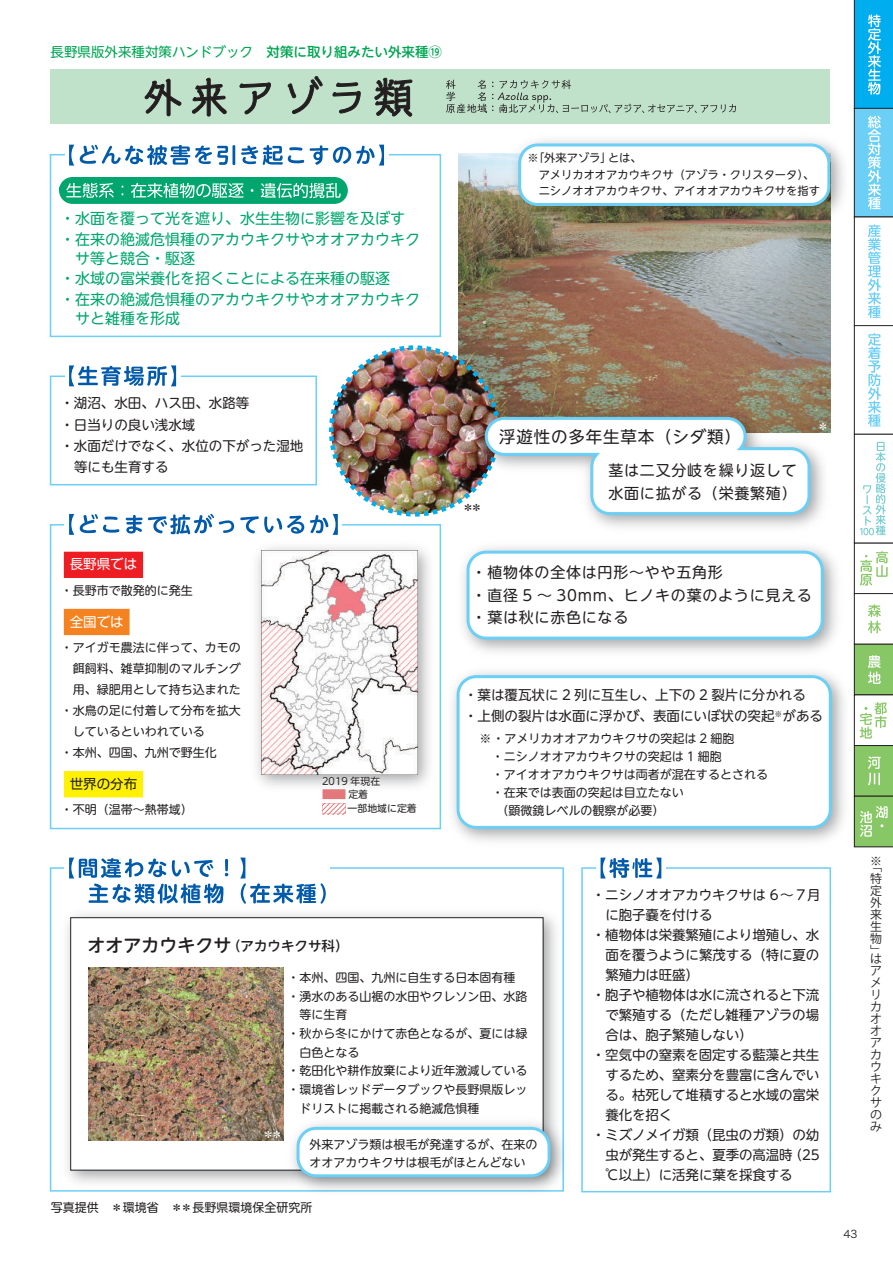
<style>
.page{position:relative;width:893px;height:1263px;background:#fff}
.page>*{position:absolute;margin:0;border:0;box-sizing:border-box;transform-origin:0 0}
.t1{font:16.5px "UD Shin M Go Pr 6 N";letter-spacing:.05em;color:#231f20}
.t2{font:15px/19.5px "UD Shin M Go Pr 6 N";color:#00a66e}
.t3{font:15px/22.5px "UD Shin M Go Pr 6 N";letter-spacing:.05em;color:#231f20}
.t4{font:13.5px/21px "UD Shin M Go Pr 6 N";letter-spacing:-.01em;color:#231f20}
.t5{font:13.5px "UD Shin M Go Pr 6 N";color:#00a552}
.t6{font:500 13.5px "UD Shin M Go Pr 6 N";color:#231f20}
.t7{font:13.5px "G Shin Go Pro";color:#fff}
.t8{font:13.5px "G Shin Go Pro";color:#231f20}
.t9{font:12px/18px "UD Shin M Go Pr 6 N";color:#231f20}
.t10{font:12px/12px "Koz Go Pr 6 N";color:#231f20;text-align:justify}
.t11{font:12px "G Shin Go Pro";color:#fff}
.t12{font:12px "G Shin Go Pro";color:#231f20}
.t13{font:11.25px/16.5px "UD Shin M Go Pr 6 N";color:#231f20}
.t14{font:10.65px "Hira Kaku Pro W3";color:#231f20}
.t15{font:9.9px/13px "UD Shin M Go Pr 6 N";color:#231f20}
.s1{font-weight:500}
.s2{font-size:18px}
</style>
<div class="page">
<img style="left:56px;top:902px;width:508px;height:290px">
<div style="left:71px;top:918px;width:472px;height:252px;background:#fff"></div>
<div style="left:65px;top:857px;width:265px;height:47px;background:#fff"></div>
<svg style="left:69px;top:857px;width:159px;height:46px"></svg>
<svg style="left:240px;top:857px;width:86px;height:47px"></svg>
<img style="left:89px;top:967px;width:194px;height:173px">
<div style="left:50px;top:524px;width:391px;height:305px;border:2px solid #6bcff6"></div>
<div style="left:65px;top:552px;width:77px;height:25px;background:#ee1d23"></div>
<div style="left:64px;top:552px;width:79px;height:26px;border:2px solid #ee1d23"></div>
<div style="left:65px;top:514px;width:277px;height:21px;background:#fff"></div>
<svg style="left:69px;top:514px;width:5px;height:21px"></svg>
<svg style="left:80px;top:514px;width:39px;height:19px"></svg>
<svg style="left:126px;top:514px;width:108px;height:20px"></svg>
<svg style="left:240px;top:516px;width:64px;height:18px"></svg>
<svg style="left:310px;top:514px;width:28px;height:21px"></svg>
<div style="left:65px;top:610px;width:64px;height:24px;background:#f58220"></div>
<div style="left:64px;top:609px;width:66px;height:26px;border:2px solid #f58220"></div>
<div style="left:65px;top:772px;width:77px;height:25px;background:#fff101"></div>
<div style="left:64px;top:771px;width:79px;height:26px;border:2px solid #fff101"></div>
<img style="left:256px;top:535px;width:185px;height:263px">
<img style="left:262px;top:550px;width:155px;height:224px">
<svg style="left:322px;top:775px;width:96px;height:40px"></svg>
<div style="left:50px;top:375px;width:267px;height:110px;border:2px solid #6bcff6"></div>
<svg style="left:65px;top:365px;width:115px;height:21px"></svg>
<svg style="left:69px;top:365px;width:107px;height:21px"></svg>
<div style="left:50px;top:154px;width:391px;height:183px;border:2px solid #6bcff6"></div>
<svg style="left:59px;top:177px;width:289px;height:27px;background:#33b78b"></svg>
<div style="left:65px;top:145px;width:323px;height:21px;background:#fff"></div>
<svg style="left:69px;top:145px;width:5px;height:21px"></svg>
<svg style="left:80px;top:145px;width:155px;height:20px"></svg>
<svg style="left:241px;top:145px;width:63px;height:20px"></svg>
<svg style="left:310px;top:145px;width:74px;height:21px"></svg>
<img style="left:458px;top:154px;width:372px;height:248px">
<img style="left:331px;top:348px;width:167px;height:166px;border-radius:81px">
<img style="left:453px;top:660px;width:403px;height:188px">
<div style="left:458px;top:677px;width:372px;height:150px;background:#fff;border-radius:18px"></div>
<div style="left:457px;top:675px;width:375px;height:154px;border:3px solid #6bcff6;border-radius:18px"></div>
<img style="left:282px;top:1112px;width:282px;height:80px">
<div style="left:298px;top:1128px;width:251px;height:48px;background:#fff;border-radius:18px"></div>
<div style="left:297px;top:1127px;width:254px;height:50px;border:3px solid #6bcff6;border-radius:18px"></div>
<img style="left:453px;top:547px;width:394px;height:116px">
<div style="left:468px;top:552px;width:354px;height:86px;background:#fff;border-radius:18px"></div>
<div style="left:467px;top:551px;width:357px;height:89px;border:3px solid #6bcff6;border-radius:18px"></div>
<img style="left:503px;top:128px;width:351px;height:102px">
<div style="left:520px;top:145px;width:309px;height:59px;background:#fff;border-radius:18px"></div>
<div style="left:518px;top:143px;width:312px;height:63px;border:3px solid #6bcff6;border-radius:18px"></div>
<div style="left:581px;top:867px;width:250px;height:325px;border:2px solid #6bcff6"></div>
<svg style="left:596px;top:857px;width:70px;height:21px"></svg>
<svg style="left:601px;top:857px;width:60px;height:21px"></svg>
<img style="left:470px;top:402px;width:361px;height:125px">
<svg style="left:483px;top:415px;width:329px;height:102px"></svg>
<div style="left:51px;top:69px;width:779px;height:54px;background:#c0e2ca"></div>
<svg style="left:446px;top:80px;width:290px;height:33px"></svg>
<svg style="left:145px;top:79px;width:36px;height:37px"></svg>
<svg style="left:192px;top:78px;width:35px;height:38px"></svg>
<svg style="left:239px;top:82px;width:32px;height:32px"></svg>
<svg style="left:288px;top:76px;width:35px;height:38px"></svg>
<svg style="left:333px;top:82px;width:28px;height:31px"></svg>
<svg style="left:374px;top:78px;width:38px;height:39px"></svg>
<svg style="left:854px;top:0;width:39px;height:847px"></svg>
<p class="t5" style="left:51px;top:41px;width:393px">長野県版外来種対策ハンドブック <span class="s1">対策に取り組みたい外来種⑲</span></p>
<p class="t2" style="left:60px;top:207px;width:361px;line-height:21px">・水面を覆って光を遮り、水生生物に影響を及ぼす・在来の絶滅危惧種のアカウキクサやオオアカウキク</p>
<p class="t2" style="left:60px;top:248px;width:331px;text-indent:15px">サ等と競合・駆逐<br>・水域の富栄養化を招くことによる在来種の駆逐</p>
<p class="t2" style="left:75px;top:288px;width:346px;text-indent:-15px">・在来の絶滅危惧種のアカウキクサやオオアカウキクサと雑種を形成</p>
<p class="t13" style="left:527px;top:149px;width:294px">※「外来アゾラ」とは、<br>　アメリカオオアカウキクサ（アゾラ・クリスタータ）、　ニシノオオアカウキクサ、アイオオアカウキクサを指す</p>
<p class="t4" style="left:60px;top:392px;width:190px">・湖沼、水田、ハス田、水路等</p>
<p class="t4" style="left:60px;top:413px;width:136px">・日当りの良い浅水域</p>
<p class="t4" style="left:60px;top:434px;width:244px">・水面だけでなく、水位の下がった湿地</p>
<p class="t4" style="left:74px;top:455px;width:96px">等にも生育する</p>
<p class="t12" style="left:462px;top:497px;width:22px">＊＊</p>
<h1 class="t1" style="left:499px;top:423px;width:243px">浮遊性の多年生草本（シダ類）</h1>
<p class="t3" style="left:608px;top:458px;width:190px">茎は二又分岐を繰り返して水面に拡がる（栄養繁殖）</p>
<p class="t11" style="left:817px;top:417px;width:13px">＊</p>
<p class="t7" style="left:70px;top:553px;width:69px">長野県では</p>
<p class="t9" style="left:61px;top:580px;width:133px">・長野市で散発的に発生</p>
<p class="t7" style="left:70px;top:610px;width:55px">全国では</p>
<p class="t9" style="left:61px;top:638px;width:181px">・アイガモ農法に伴って、カモの</p>
<p class="t9" style="left:73px;top:659px;width:169px">餌飼料、雑草抑制のマルチング</p>
<p class="t9" style="left:73px;top:680px;width:169px">用、緑肥用として持ち込まれた</p>
<p class="t9" style="left:61px;top:701px;width:181px">・水鳥の足に付着して分布を拡大</p>
<p class="t9" style="left:73px;top:722px;width:133px">しているといわれている</p>
<p class="t9" style="left:61px;top:743px;width:157px">・本州、四国、九州で野生化</p>
<p class="t8" style="left:70px;top:773px;width:69px">世界の分布</p>
<p class="t15" style="left:348px;top:774px;width:71px;text-indent:-26px">2019 年現在<br>定着<br>一部地域に定着</p>
<p class="t9" style="left:61px;top:800px;width:133px">・不明（温帯～熱帯域）</p>
<p class="t3" style="left:472px;top:560px;width:342px">・植物体の全体は円形～やや五角形<br>・直径 5 ～ 30mm、ヒノキの葉のように見える・葉は秋に赤色になる</p>
<p class="t4" style="left:464px;top:684px;width:360px">・葉は覆瓦状に 2 列に互生し、上下の 2 裂片に分かれる<br>・上側の裂片は水面に浮かび、表面にいぼ状の突起<sup>※</sup>がある</p>
<p class="t9" style="left:467px;top:728px;width:268px">　※ ・アメリカオオアカウキクサの突起は 2 細胞</p>
<p class="t9" style="left:492px;top:746px;width:231px">・ニシノオオアカウキクサの突起は 1 細胞</p>
<p class="t9" style="left:492px;top:764px;width:277px">・アイオオアカウキクサは両者が混在するとされる</p>
<p class="t9" style="left:492px;top:782px;width:193px">・在来では表面の突起は目立たない</p>
<p class="t9" style="left:467px;top:800px;width:199px">　　（顕微鏡レベルの観察が必要）</p>
<p class="t6" style="left:87px;top:935px;width:263px"><span class="s2">オオアカウキクサ</span>（アカウキクサ科）</p>
<p class="t11" style="left:262px;top:1125px;width:22px">＊＊</p>
<p class="t9" style="left:287px;top:967px;width:230px">・本州、四国、九州に自生する日本固有種</p>
<p class="t9" style="left:287px;top:986px;width:242px">・湧水のある山裾の水田やクレソン田、水路</p>
<p class="t9" style="left:299px;top:1005px;width:49px">等に生育</p>
<p class="t9" style="left:287px;top:1024px;width:242px">・秋から冬にかけて赤色となるが、夏には緑</p>
<p class="t9" style="left:299px;top:1042px;width:61px">白色となる</p>
<p class="t9" style="left:287px;top:1061px;width:242px">・乾田化や耕作放棄により近年激減している</p>
<p class="t9" style="left:287px;top:1080px;width:242px">・環境省レッドデータブックや長野県版レッ</p>
<p class="t9" style="left:299px;top:1099px;width:181px">ドリストに掲載される絶滅危惧種</p>
<p class="t9" style="left:309px;top:1134px;width:229px">外来アゾラ類は根毛が発達するが、在来のオオアカウキクサは根毛がほとんどない</p>
<p class="t9" style="left:51px;top:1197px;width:263px">写真提供　＊環境省　＊＊長野県環境保全研究所</p>
<p class="t4" style="left:592px;top:884px;width:230px">・ニシノオオアカウキクサは 6～ 7月</p>
<p class="t4" style="left:605px;top:904px;width:109px">に胞子嚢を付ける</p>
<p class="t4" style="left:592px;top:924px;width:229px">・植物体は栄養繁殖により増殖し、水</p>
<p class="t4" style="left:605px;top:943px;width:215px">面を覆うように繁茂する（特に夏の</p>
<p class="t4" style="left:605px;top:963px;width:95px">繁殖力は旺盛）</p>
<p class="t4" style="left:592px;top:983px;width:229px">・胞子や植物体は水に流されると下流</p>
<p class="t4" style="left:605px;top:1003px;width:215px">で繁殖する（ただし雑種アゾラの場</p>
<p class="t4" style="left:605px;top:1023px;width:149px">合は、胞子繁殖しない）</p>
<p class="t4" style="left:592px;top:1043px;width:229px">・空気中の窒素を固定する藍藻と共生</p>
<p class="t4" style="left:605px;top:1063px;width:215px">するため、窒素分を豊富に含んでい</p>
<p class="t4" style="left:605px;top:1083px;width:215px">る。枯死して堆積すると水域の富栄</p>
<p class="t4" style="left:605px;top:1103px;width:68px">養化を招く</p>
<p class="t4" style="left:592px;top:1123px;width:229px">・ミズノメイガ類（昆虫のガ類）の幼</p>
<p class="t4" style="left:605px;top:1143px;width:216px">虫が発生すると、夏季の高温時（25</p>
<p class="t4" style="left:605px;top:1163px;width:189px">℃以上）に活発に葉を採食する</p>
<p class="t10" style="left:882px;top:855px;width:13px;rotate:90deg">※</p>
<p class="t10" style="left:870px;top:861px;width:13px">「特定外来生物」</p>
<p class="t10" style="left:870px;top:953px;width:13px;text-align:left">はアメリカオオアカウキクサのみ</p>
<p class="t14" style="left:843px;top:1225px;width:16px">43</p>
</div>
